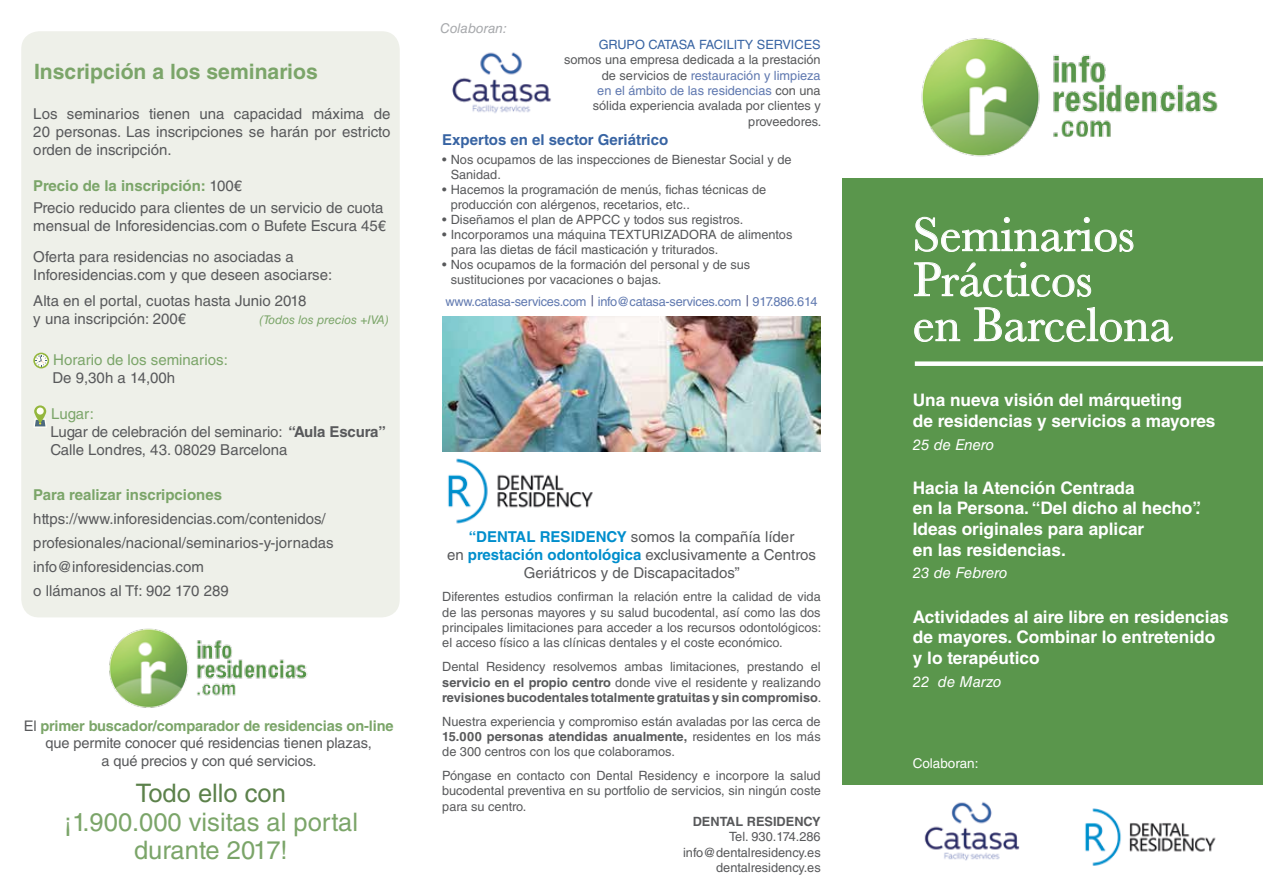
<style>
.page{position:relative;width:1263px;height:893px;background:#fff}
.page>*{position:absolute;margin:0;border:0;box-sizing:border-box;transform-origin:0 0}
.t1{font:49.5px/45px "Baskerville";color:#fff}
.t2{font:25.5px/28.5px "Helvetica LT Std";color:#7ba569;text-align:center}
.t3{font:25.5px "Helvetica LT Std";color:#5c814b}
.t4{font:700 21.15px "Helvetica LT Std";color:#7ba569}
.t5{font:700 17.25px/20.7px "Helvetica LT Std";color:#fff}
.t6{font:15px/18px "Helvetica LT Std";color:#58595b}
.t7{font:italic 15px "Helvetica LT Std";color:#fff}
.t8{font:700 15px "Helvetica LT Std";color:#3864a3}
.t9{font:700 15px "Helvetica LT Std";color:#7ba569}
.t10{font:15px "Helvetica LT Std";color:#7ba569}
.t11{font:14.55px/17.5px "Helvetica LT Std";letter-spacing:-.01em;color:#58595b;text-align:center}
.t12{font:13.5px "Helvetica LT Std";color:#fff}
.t13{font:italic 13.5px "Helvetica LT Std";color:#a7a9ac}
.t14{font:12.75px/15.3px "Helvetica LT Std";color:#58595b;text-align:justify}
.t15{font:12.75px "Helvetica LT Std";letter-spacing:-.02em;color:#6079b0}
.t16{font:12.75px "Helvetica LT Std";color:#3864a3}
.t17{font:700 12.75px "Helvetica LT Std";color:#58595b}
.t18{font:italic 12px "Helvetica LT Std";color:#7ba569}
.s1{font-weight:700;color:#7ba569}
.s2{color:#7ba569}
.s3{font-weight:700}
.s4{color:#6079b0}
.s5{font-family:"Calibri";color:#474b7a}
.s6{font-weight:700;color:#008ecc}
</style>
<div class="page">
<img style="left:442px;top:316px;width:379px;height:136px">
<div style="left:843px;top:178px;width:420px;height:607px;background:#5a964c"></div>
<div style="left:21px;top:31px;width:379px;height:586px;background:#eef0e9;border-radius:18px"></div>
<img style="left:921px;top:38px;width:297px;height:119px">
<img style="left:109px;top:628px;width:199px;height:80px">
<svg style="left:915px;top:217px;width:218px;height:35px"></svg>
<svg style="left:914px;top:262px;width:177px;height:35px"></svg>
<svg style="left:914px;top:320px;width:46px;height:22px"></svg>
<svg style="left:974px;top:307px;width:199px;height:35px"></svg>
<div style="left:915px;top:361px;width:348px;height:5px;background:#fff"></div>
<svg style="left:33px;top:353px;width:16px;height:15px"></svg>
<svg style="left:34px;top:405px;width:13px;height:23px"></svg>
<img style="left:924px;top:802px;width:96px;height:59px">
<img style="left:452px;top:52px;width:99px;height:61px">
<img style="left:1085px;top:808px;width:131px;height:58px">
<img style="left:448px;top:458px;width:145px;height:66px">
<h3 class="t4" style="left:34px;top:59px;width:285px">Inscripción a los seminarios</h3>
<p class="t6" style="left:33px;top:105px;width:359px;text-align:justify">Los seminarios tienen una capacidad máxima de 20 personas. Las inscripciones se harán por estricto orden de inscripción.</p>
<p class="t6" style="left:33px;top:174px;width:352px;line-height:22.2px"><span class="s1">Precio de la inscripción:</span> 100€<br>Precio reducido para clientes de un servicio de cuota</p>
<p class="t6" style="left:33px;top:210px;width:354px;line-height:30.8px">mensual de Inforesidencias.com o Bufete Escura 45€<br>Oferta para residencias no asociadas a</p>
<p class="t6" style="left:33px;top:261px;width:300px;line-height:26.5px">Inforesidencias.com y que deseen asociarse:<br>Alta en el portal, cuotas hasta Junio 2018</p>
<p class="t6" style="left:33px;top:310px;width:154px">y una inscripción: 200€</p>
<p class="t18" style="left:260px;top:313px;width:131px">(Todos los precios +IVA)</p>
<p class="t10" style="left:53px;top:351px;width:176px">Horario de los seminarios:</p>
<p class="t6" style="left:52px;top:369px;width:124px">De 9,30h a 14,00h</p>
<p class="t6" style="left:50px;top:405px;width:337px"><span class="s2">Lugar:<br></span>Lugar de celebración del seminario: <span class="s3">“Aula Escura”<br></span>Calle Londres, 43. 08029 Barcelona</p>
<p class="t9" style="left:33px;top:485px;width:190px">Para realizar inscripciones</p>
<p class="t6" style="left:33px;top:506px;width:302px;line-height:24px">https://www.inforesidencias.com/contenidos/ profesionales/nacional/seminarios-y-jornadas info@inforesidencias.com<br>o llámanos al Tf: 902 170 289</p>
<p class="t11" style="left:24px;top:717px;width:371px">El <span class="s1">primer buscador/comparador de residencias on-line </span>que permite conocer qué residencias tienen plazas,<br>a qué precios y con qué servicios.</p>
<h2 class="t3" style="left:136px;top:778px;width:152px">Todo ello con</h2>
<h2 class="t2" style="left:64px;top:807px;width:296px">¡1.900.000 visitas al portal durante 2017!</h2>
<p class="t13" style="left:440px;top:21px;width:68px">Colaboran:</p>
<p class="t16" style="left:599px;top:37px;width:223px">GRUPO CATASA FACILITY SERVICES</p>
<p class="t14" style="left:564px;top:52px;width:259px;text-align:right">somos una empresa dedicada a la prestación de servicios de <span class="s4">restauración y limpieza<br>en el ámbito de las residencias</span> con una sólida experiencia avalada por clientes y proveedores.</p>
<p class="t8" style="left:442px;top:130px;width:228px">Expertos en el sector Geriátrico</p>
<p class="t14" style="left:451px;top:152px;width:342px;text-indent:-9px">• Nos ocupamos de las inspecciones de Bienestar Social y de<br>Sanidad.</p>
<p class="t14" style="left:451px;top:182px;width:317px;text-indent:-9px">• Hacemos la programación de menús, fichas técnicas de producción con alérgenos, recetarios, etc..</p>
<p class="t14" style="left:442px;top:212px;width:302px">• Diseñamos el plan de APPCC y todos sus registros.</p>
<p class="t14" style="left:451px;top:227px;width:343px;text-indent:-9px">• Incorporamos una máquina TEXTURIZADORA de alimentos para las dietas de fácil masticación y triturados.</p>
<p class="t14" style="left:451px;top:257px;width:301px;text-indent:-9px">• Nos ocupamos de la formación del personal y de sus sustituciones por vacaciones o bajas.</p>
<p class="t15" style="left:445px;top:294px;width:373px">www.catasa-services.com <span class="s5">|</span> info@catasa-services.com <span class="s5">|</span> 917.886.614</p>
<p class="t6" style="left:447px;top:527px;width:370px;text-align:center"><span class="s6">“DENTAL RESIDENCY</span> somos la compañía líder<br>en <span class="s6">prestación odontológica</span> exclusivamente a Centros<br>Geriátricos y de Discapacitados”</p>
<p class="t14" style="left:442px;top:589px;width:381px">Diferentes estudios confirman la relación entre la calidad de vida de las personas mayores y su salud bucodental, así como las dos principales limitaciones para acceder a los recursos odontológicos: el acceso físico a las clínicas dentales y el coste económico.</p>
<p class="t14" style="left:442px;top:659px;width:381px">Dental Residency resolvemos ambas limitaciones, prestando el <span class="s3">servicio en el propio centro</span> donde vive el residente y realizando <span class="s3">revisiones bucodentales totalmente gratuitas y sin compromiso</span>.</p>
<p class="t14" style="left:442px;top:713px;width:380px">Nuestra experiencia y compromiso están avaladas por las cerca de <span class="s3">15.000 personas atendidas anualmente,</span> residentes en los más de 300 centros con los que colaboramos.</p>
<p class="t14" style="left:442px;top:768px;width:380px">Póngase en contacto con Dental Residency e incorpore la salud bucodental preventiva en su portfolio de servicios, sin ningún coste para su centro.</p>
<p class="t17" style="left:693px;top:814px;width:129px">DENTAL RESIDENCY</p>
<p class="t14" style="left:683px;top:829px;width:139px;text-align:right">Tel. 930.174.286 info@dentalresidency.es dentalresidency.es</p>
<h1 class="t1" style="left:913px;top:213px;width:262px">Seminarios<br>Prácticos<br>en Barcelona</h1>
<h3 class="t5" style="left:913px;top:390px;width:304px">Una nueva visión del márqueting<br>de residencias y servicios a mayores</h3>
<p class="t7" style="left:913px;top:436px;width:83px">25 de Enero</p>
<h3 class="t5" style="left:913px;top:477px;width:290px">Hacia la Atención Centrada<br>en la Persona. “Del dicho al hecho”.<br>Ideas originales para aplicar<br>en las residencias.</h3>
<p class="t7" style="left:913px;top:564px;width:96px">23 de Febrero</p>
<h3 class="t5" style="left:913px;top:606px;width:317px">Actividades al aire libre en residencias de mayores. Combinar lo entretenido y lo terapéutico</h3>
<p class="t7" style="left:913px;top:673px;width:90px">22 de Marzo</p>
<p class="t12" style="left:913px;top:755px;width:67px">Colaboran:</p>
</div>
